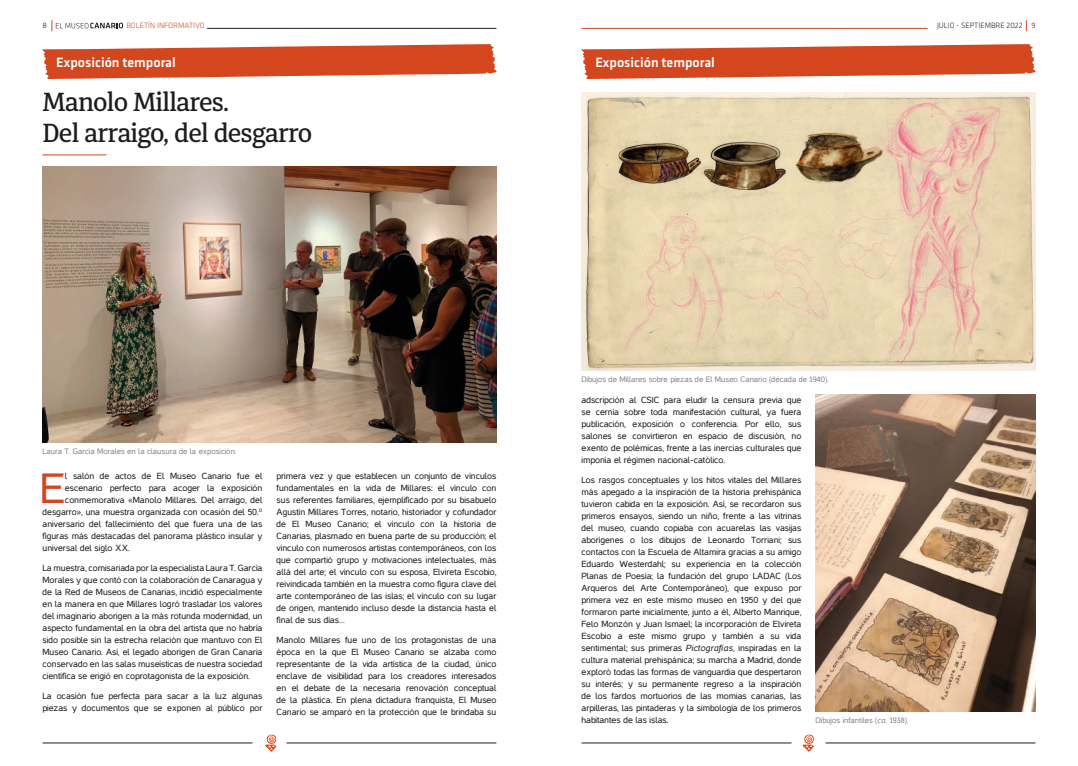
<style>
.page{position:relative;width:1078px;height:766px;background:#fff}
.page>*{position:absolute;margin:0;border:0;box-sizing:border-box;transform-origin:0 0}
.texto_base{font:42.9px "Casper";color:#d4461e}
.texto_base-2{font:500 26px "Diaria Pro";letter-spacing:-.03em;color:#1d1d1b}
.texto_base-3{font:500 14px "Klavika";color:#fff}
.texto_base-4{font:9px/12px "Casper";color:#1d1d1b;text-align:justify}
.pie_de_foto{font:8px "Casper";color:#878787}
.t1{font:300 8px "Klavika";color:#1d1d1b}
.t2{font:300 8px "Klavika";color:#d4461e}
.s1{font-style:italic}
</style>
<div class="page">
<svg style="left:265px;top:734px;width:11px;height:17px"></svg>
<svg style="left:802px;top:734px;width:12px;height:17px"></svg>
<hr style="left:207px;top:28px;width:289px;height:1px;background:#1d1d1b">
<hr style="left:286px;top:742px;width:210px;height:1px;background:#1d1d1b">
<hr style="left:43px;top:742px;width:209px;height:1px;background:#1d1d1b">
<hr style="left:825px;top:742px;width:210px;height:1px;background:#1d1d1b">
<hr style="left:581px;top:742px;width:210px;height:1px;background:#1d1d1b">
<hr style="left:581px;top:28px;width:346px;height:1px;background:#d4461e">
<svg style="left:52px;top:20px;width:71px;height:11px"></svg>
<svg style="left:42px;top:44px;width:455px;height:35px;background:#db6544"></svg>
<svg style="left:581px;top:44px;width:454px;height:35px;background:#db6543"></svg>
<hr style="left:43px;top:155px;width:63px;height:1px;background:#d4461e">
<img style="left:581px;top:92px;width:454px;height:278px">
<img style="left:815px;top:395px;width:220px;height:316px">
<img style="left:43px;top:167px;width:453px;height:276px">
<p class="t1" style="left:43px;top:21px;width:6px">8</p>
<p class="t2" style="left:126px;top:21px;width:80px">BOLETÍN INFORMATIVO</p>
<p class="t1" style="left:936px;top:21px;width:100px">JULIO - SEPTIEMBRE 2022 9</p>
<p class="texto_base-3" style="left:56px;top:54px;width:121px">Exposición temporal</p>
<p class="texto_base-3" style="left:595px;top:54px;width:121px">Exposición temporal</p>
<p class="texto_base-2" style="left:43px;top:86px;width:188px">Manolo Millares.</p>
<p class="texto_base-2" style="left:43px;top:117px;width:271px">Del arraigo, del desgarro</p>
<p class="pie_de_foto" style="left:42px;top:447px;width:195px">Laura T. García Morales en la clausura de la exposición.</p>
<p class="texto_base" style="left:40px;top:465px;width:26px">E</p>
<p class="texto_base-4" style="left:65px;top:469px;width:199px">l salón de actos de El Museo Canario fue el</p>
<p class="texto_base-4" style="left:65px;top:481px;width:199px">escenario perfecto para acoger la exposición</p>
<p class="texto_base-4" style="left:65px;top:493px;width:199px">conmemorativa «Manolo Millares. Del arraigo, del</p>
<p class="texto_base-4" style="left:43px;top:505px;width:221px">desgarro», una muestra organizada con ocasión del 50.º</p>
<p class="texto_base-4" style="left:43px;top:517px;width:221px">aniversario del fallecimiento del que fuera una de las</p>
<p class="texto_base-4" style="left:43px;top:529px;width:221px">figuras más destacadas del panorama plástico insular y</p>
<p class="texto_base-4" style="left:43px;top:541px;width:89px">universal del siglo XX.</p>
<p class="texto_base-4" style="left:43px;top:561px;width:221px">La muestra, comisariada por la especialista Laura T. García Morales y que contó con la colaboración de Canaragua y de la Red de Museos de Canarias, incidió especialmente en la manera en que Millares logró trasladar los valores del imaginario aborigen a la más rotunda modernidad, un aspecto fundamental en la obra del artista que no habría sido posible sin la estrecha relación que mantuvo con El Museo Canario. Así, el legado aborigen de Gran Canaria conservado en las salas museísticas de nuestra sociedad científica se erigió en coprotagonista de la exposición.</p>
<p class="texto_base-4" style="left:43px;top:689px;width:221px">La ocasión fue perfecta para sacar a la luz algunas piezas y documentos que se exponen al público por</p>
<p class="texto_base-4" style="left:276px;top:469px;width:221px">primera vez y que establecen un conjunto de vínculos fundamentales en la vida de Millares: el vínculo con sus referentes familiares, ejemplificado por su bisabuelo Agustín Millares Torres, notario, historiador y cofundador de El Museo Canario; el vínculo con la historia de Canarias, plasmado en buena parte de su producción; el vínculo con numerosos artistas contemporáneos, con los que compartió grupo y motivaciones intelectuales, más allá del arte; el vínculo con su esposa, Elvireta Escobio, reivindicada también en la muestra como figura clave del arte contemporáneo de las islas; el vínculo con su lugar de origen, mantenido incluso desde la distancia hasta el final de sus días…</p>
<p class="texto_base-4" style="left:276px;top:633px;width:221px">Manolo Millares fue uno de los protagonistas de una época en la que El Museo Canario se alzaba como representante de la vida artística de la ciudad, único enclave de visibilidad para los creadores interesados en el debate de la necesaria renovación conceptual de la plástica. En plena dictadura franquista, El Museo Canario se amparó en la protección que le brindaba su</p>
<p class="pie_de_foto" style="left:581px;top:375px;width:248px">Dibujos de Millares sobre piezas de El Museo Canario (década de 1940).</p>
<p class="texto_base-4" style="left:581px;top:393px;width:221px">adscripción al CSIC para eludir la censura previa que se cernía sobre toda manifestación cultural, ya fuera publicación, exposición o conferencia. Por ello, sus salones se convirtieron en espacio de discusión, no exento de polémicas, frente a las inercias culturales que imponía el régimen nacional-católico.</p>
<p class="texto_base-4" style="left:581px;top:473px;width:221px">Los rasgos conceptuales y los hitos vitales del Millares más apegado a la inspiración de la historia prehispánica tuvieron cabida en la exposición. Así, se recordaron sus primeros ensayos, siendo un niño, frente a las vitrinas del museo, cuando copiaba con acuarelas las vasijas aborígenes o los dibujos de Leonardo Torriani; sus contactos con la Escuela de Altamira gracias a su amigo Eduardo Westerdahl; su experiencia en la colección Planas de Poesía; la fundación del grupo LADAC (Los Arqueros del Arte Contemporáneo), que expuso por primera vez en este mismo museo en 1950 y del que formaron parte inicialmente, junto a él, Alberto Manrique, Felo Monzón y Juan Ismael; la incorporación de Elvireta Escobio a este mismo grupo y también a su vida sentimental; sus primeras <span class="s1">Pictografías</span>, inspiradas en la cultura material prehispánica; su marcha a Madrid, donde exploró todas las formas de vanguardia que despertaron su interés; y su permanente regreso a la inspiración de los fardos mortuorios de las momias canarias, las arpilleras, las pintaderas y la simbología de los primeros habitantes de las islas.</p>
<p class="pie_de_foto" style="left:815px;top:715px;width:94px">Dibujos infantiles (<span class="s1">ca</span>. 1938).</p>
</div>
